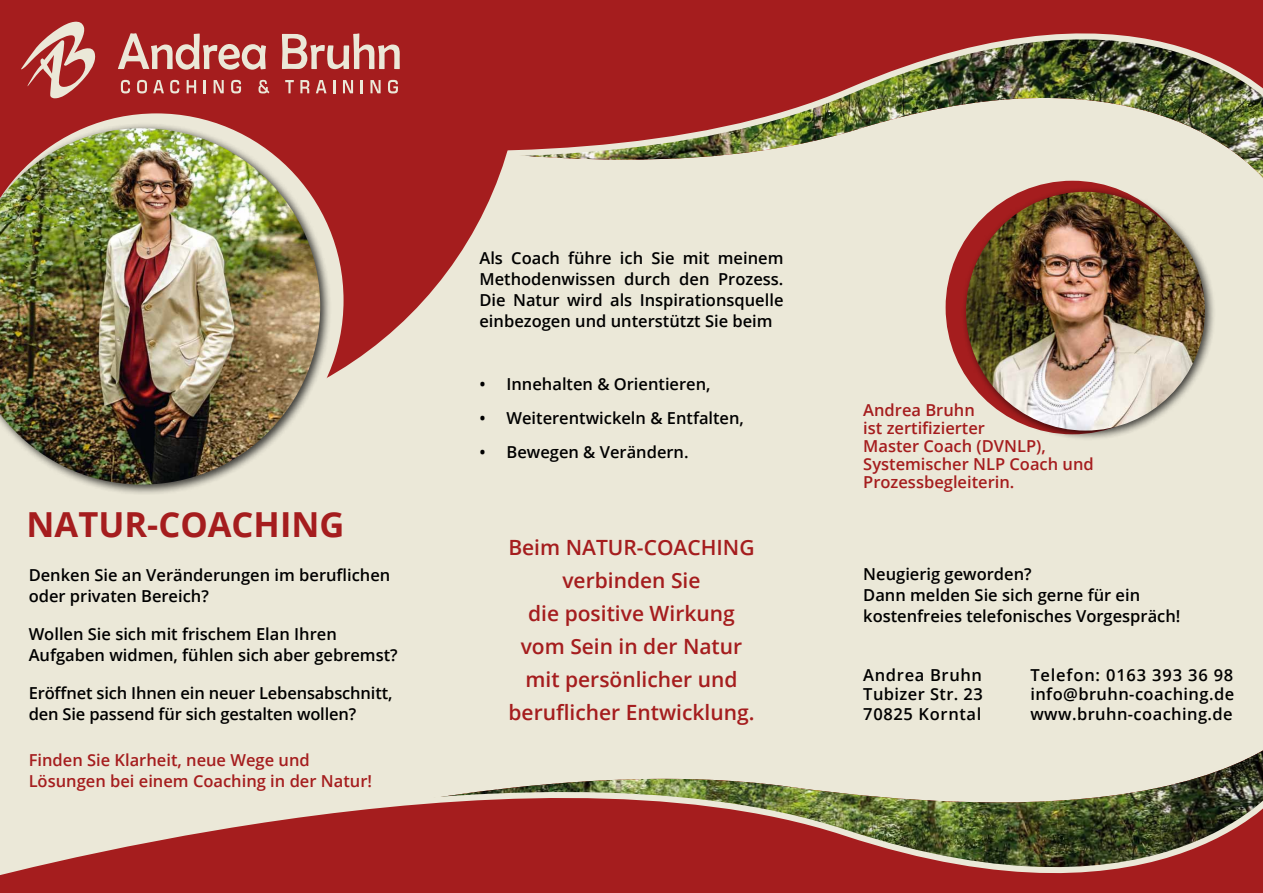
<style>
.page{position:relative;width:1263px;height:893px;background:#fff}
.page>*{position:absolute;margin:0;border:0;box-sizing:border-box;transform-origin:0 0}
.t1{font:700 34.5px "Open Sans";color:#a51d1e}
.t2{font:600 21px/33px "Open Sans";color:#a51d1e;text-align:center}
.t3{font:600 16.5px/21px "Open Sans";color:#000}
.t4{font:600 16.5px/18px "Open Sans";color:#a51d1e}
</style>
<div class="page">
<div style="left:0;top:11px;width:1263px;height:882px;background:#ebe8d8"></div>
<img style="left:523px;top:14px;width:740px;height:172px">
<svg style="left:0;top:14px;width:523px;height:354px;fill:#a51d1e"></svg>
<div style="left:0;top:0;width:1263px;height:14px;background:#a51d1e"></div>
<svg style="left:0;top:113px;width:344px;height:262px;fill:#a51d1e"></svg>
<div style="left:0;top:123px;width:332px;height:372px;background:#000;opacity:.75"></div>
<img style="left:0;top:128px;width:320px;height:356px">
<svg style="left:0;top:750px;width:1263px;height:143px"></svg>
<div style="left:945px;top:181px;width:254px;height:253px;background:#a51d1e;border-radius:50%"></div>
<div style="left:961px;top:186px;width:255px;height:255px;background:#000;opacity:.75"></div>
<img style="left:966px;top:192px;width:239px;height:239px;border-radius:119px">
<svg style="left:118px;top:33px;width:148px;height:37px"></svg>
<svg style="left:282px;top:33px;width:118px;height:36px"></svg>
<svg style="left:121px;top:80px;width:9px;height:13px"></svg>
<svg style="left:137px;top:80px;width:10px;height:13px"></svg>
<svg style="left:153px;top:80px;width:11px;height:13px"></svg>
<svg style="left:170px;top:80px;width:9px;height:13px"></svg>
<svg style="left:187px;top:80px;width:9px;height:13px"></svg>
<svg style="left:204px;top:80px;width:2px;height:13px"></svg>
<svg style="left:214px;top:80px;width:10px;height:13px"></svg>
<svg style="left:231px;top:80px;width:10px;height:13px"></svg>
<svg style="left:259px;top:80px;width:10px;height:13px"></svg>
<svg style="left:285px;top:80px;width:9px;height:13px"></svg>
<svg style="left:300px;top:80px;width:9px;height:13px"></svg>
<svg style="left:316px;top:80px;width:10px;height:13px"></svg>
<svg style="left:333px;top:80px;width:2px;height:13px"></svg>
<svg style="left:343px;top:80px;width:10px;height:13px"></svg>
<svg style="left:361px;top:80px;width:2px;height:13px"></svg>
<svg style="left:370px;top:80px;width:11px;height:13px"></svg>
<svg style="left:388px;top:80px;width:10px;height:13px"></svg>
<svg style="left:21px;top:21px;width:76px;height:77px"></svg>
<h1 class="t1" style="left:27px;top:500px;width:319px">NATUR-COACHING</h1>
<p class="t3" style="left:29px;top:564px;width:363px">Denken Sie an Veränderungen im beruflichen oder privaten Bereich?</p>
<p class="t3" style="left:29px;top:623px;width:370px">Wollen Sie sich mit frischem Elan Ihren<br>Aufgaben widmen, fühlen sich aber gebremst?</p>
<p class="t3" style="left:29px;top:682px;width:365px">Eröffnet sich Ihnen ein neuer Lebensabschnitt, den Sie passend für sich gestalten wollen?</p>
<p class="t4" style="left:29px;top:749px;width:345px;line-height:21px">Finden Sie Klarheit, neue Wege und<br>Lösungen bei einem Coaching in der Natur!</p>
<p class="t3" style="left:479px;top:247px;width:306px;text-align:justify">Als Coach führe ich Sie mit meinem Methodenwissen durch den Prozess.<br>Die Natur wird als Inspirationsquelle einbezogen und unterstützt Sie beim</p>
<p class="t3" style="left:479px;top:373px;width:233px">• Innehalten &amp; Orientieren,</p>
<p class="t3" style="left:479px;top:407px;width:266px">• Weiterentwickeln &amp; Entfalten,</p>
<p class="t3" style="left:479px;top:441px;width:211px">• Bewegen &amp; Verändern.</p>
<p class="t2" style="left:508px;top:530px;width:248px">Beim NATUR-COACHING verbinden Sie<br>die positive Wirkung vom Sein in der Natur mit persönlicher und beruflicher Entwicklung.</p>
<p class="t4" style="left:863px;top:401px;width:232px">Andrea Bruhn<br>ist zertifizierter<br>Master Coach (DVNLP),<br>Systemischer NLP Coach und<br>Prozessbegleiterin.</p>
<p class="t3" style="left:863px;top:563px;width:319px">Neugierig geworden?<br>Dann melden Sie sich gerne für ein kostenfreies telefonisches Vorgespräch!</p>
<p class="t3" style="left:863px;top:665px;width:121px;line-height:19.5px;text-align:justify">Andrea Bruhn Tubizer Str. 23<br>70825 Korntal</p>
<p class="t3" style="left:1030px;top:665px;width:205px;line-height:19.5px;text-align:justify">Telefon: 0163 393 36 98 info@bruhn-coaching.de www.bruhn-coaching.de</p>
</div>
